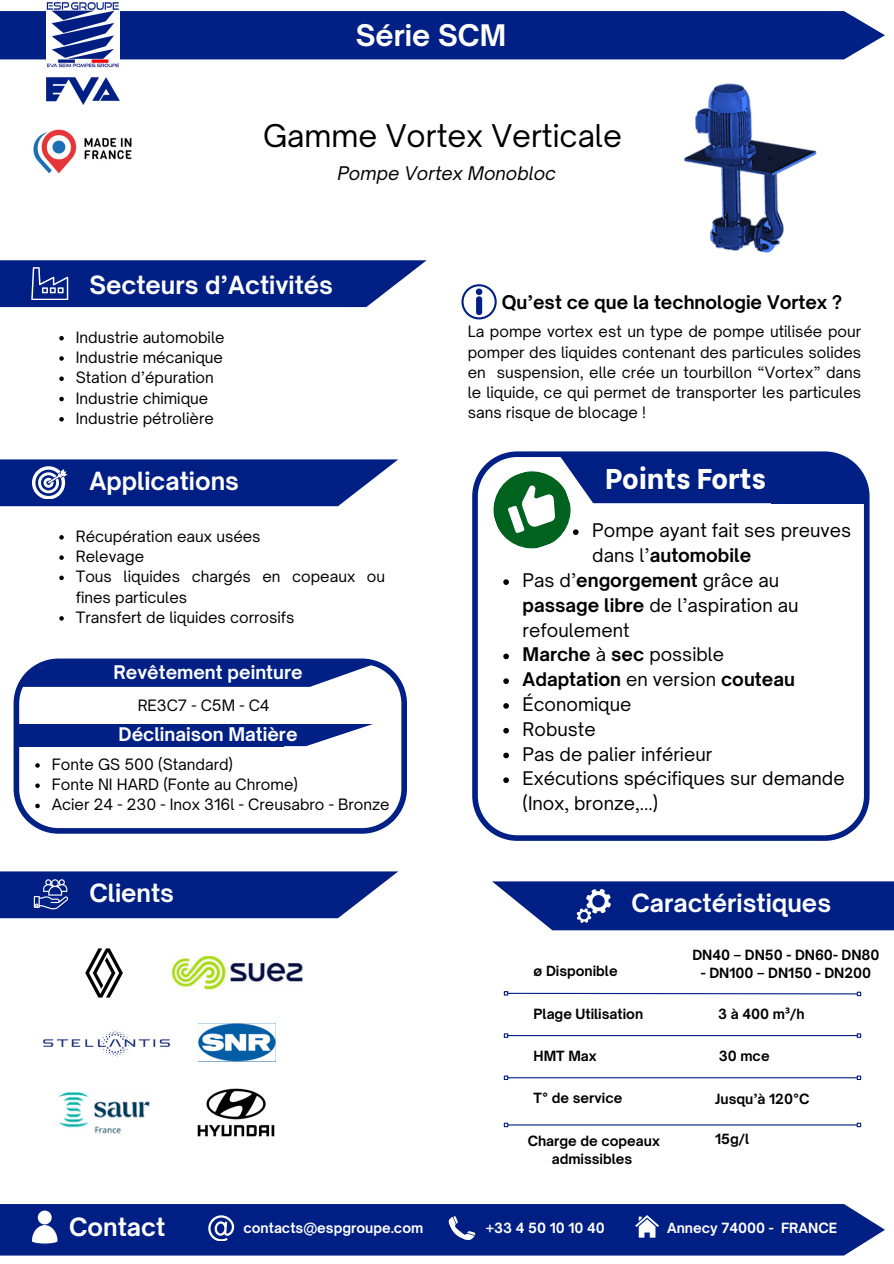
<style>
.page{position:relative;width:894px;height:1264px;background:#fff}
.page>*{position:absolute;margin:0;border:0;box-sizing:border-box;transform-origin:0 0}
.t1{font:30px "Open Sauce One";color:#000}
.t2{font:800 28.5px "Be Vietnam";color:#fff}
.t3{font:700 28.5px "Open Sauce One";color:#fff}
.t4{font:700 24px "Open Sauce One";color:#fff}
.t5{font:18px/24.8px "Open Sauce One";color:#000}
.t6{font:700 18px "Open Sauce One";color:#000}
.t7{font:700 18px "Open Sauce One";color:#fff}
.t8{font:italic 18px "Open Sauce One";color:#000}
.t9{font:15px/20.2px "Open Sauce One";color:#000}
.t10{font:700 13.5px/18px "Open Sauce One";color:#000;text-align:center}
.t11{font:700 13.5px "Open Sauce One";color:#fff}
.s1{font-weight:700}
.s2{font-weight:400}
.s3{font-family:"Noto Sans"}
</style>
<div class="page">
<svg style="left:503px;top:991px;width:358px;height:5px"></svg>
<hr style="left:508px;top:1035px;width:348px;height:1px;background:#001f84">
<svg style="left:503px;top:1033px;width:5px;height:4px"></svg>
<svg style="left:856px;top:1033px;width:5px;height:4px"></svg>
<hr style="left:508px;top:1124px;width:348px;height:1px;background:#001f84">
<svg style="left:503px;top:1122px;width:5px;height:5px"></svg>
<svg style="left:856px;top:1122px;width:5px;height:5px"></svg>
<hr style="left:508px;top:1077px;width:348px;height:1px;background:#001f84">
<svg style="left:503px;top:1075px;width:5px;height:4px"></svg>
<svg style="left:856px;top:1075px;width:5px;height:4px"></svg>
<img style="left:0;top:260px;width:426px;height:47px">
<svg style="left:31px;top:267px;width:37px;height:33px"></svg>
<img style="left:0;top:459px;width:398px;height:47px">
<svg style="left:32px;top:466px;width:36px;height:33px"></svg>
<img style="left:492px;top:881px;width:401px;height:49px">
<svg style="left:576px;top:888px;width:34px;height:34px"></svg>
<img style="left:0;top:871px;width:398px;height:47px">
<svg style="left:34px;top:879px;width:34px;height:30px"></svg>
<svg style="left:472px;top:451px;width:397px;height:389px"></svg>
<div style="left:559px;top:455px;width:197px;height:48px;background:#001f84"></div>
<div style="left:756px;top:455px;width:106px;height:48px;background:#002085"></div>
<div style="left:770px;top:481px;width:95px;height:22px;background:#002085"></div>
<svg style="left:85px;top:948px;width:38px;height:49px"></svg>
<img style="left:197px;top:1088px;width:78px;height:49px">
<img style="left:169px;top:956px;width:134px;height:34px">
<img style="left:58px;top:1092px;width:92px;height:42px">
<img style="left:43px;top:1030px;width:127px;height:27px">
<img style="left:199px;top:1023px;width:76px;height:38px">
<img style="left:683px;top:83px;width:134px;height:170px">
<svg style="left:59px;top:535px;width:5px;height:4px"></svg>
<svg style="left:59px;top:555px;width:5px;height:5px"></svg>
<svg style="left:59px;top:575px;width:5px;height:5px"></svg>
<svg style="left:59px;top:616px;width:5px;height:4px"></svg>
<svg style="left:59px;top:336px;width:5px;height:4px"></svg>
<svg style="left:59px;top:356px;width:5px;height:5px"></svg>
<svg style="left:59px;top:376px;width:5px;height:5px"></svg>
<svg style="left:59px;top:397px;width:5px;height:4px"></svg>
<svg style="left:59px;top:417px;width:5px;height:4px"></svg>
<svg style="left:483px;top:461px;width:97px;height:97px"></svg>
<svg style="left:503px;top:579px;width:6px;height:6px"></svg>
<svg style="left:503px;top:653px;width:6px;height:6px"></svg>
<svg style="left:503px;top:678px;width:6px;height:6px"></svg>
<svg style="left:503px;top:703px;width:6px;height:5px"></svg>
<svg style="left:503px;top:728px;width:6px;height:5px"></svg>
<svg style="left:503px;top:752px;width:6px;height:6px"></svg>
<svg style="left:503px;top:777px;width:6px;height:6px"></svg>
<svg style="left:14px;top:661px;width:392px;height:172px"></svg>
<svg style="left:14px;top:724px;width:359px;height:22px"></svg>
<div style="left:16px;top:724px;width:268px;height:22px;background:#002085"></div>
<svg style="left:35px;top:763px;width:5px;height:4px"></svg>
<svg style="left:35px;top:783px;width:5px;height:5px"></svg>
<svg style="left:35px;top:803px;width:5px;height:5px"></svg>
<svg style="left:17px;top:658px;width:360px;height:29px;background:#213d94"></svg>
<svg style="left:461px;top:284px;width:35px;height:35px"></svg>
<div style="left:476px;top:296px;width:6px;height:19px;background:#002085;border-radius:3px"></div>
<div style="left:0;top:1204px;width:884px;height:51px;background:#001f84"></div>
<svg style="left:32px;top:1210px;width:25px;height:33px"></svg>
<svg style="left:635px;top:1215px;width:23px;height:22px"></svg>
<svg style="left:208px;top:1214px;width:27px;height:26px"></svg>
<svg style="left:447px;top:1211px;width:29px;height:34px"></svg>
<img style="left:46px;top:78px;width:46px;height:27px">
<img style="left:92px;top:78px;width:27px;height:23px">
<div style="left:0;top:11px;width:884px;height:48px;background:#002086"></div>
<img style="left:46px;top:2px;width:73px;height:66px">
<img style="left:33px;top:129px;width:99px;height:45px">
<p class="t3" style="left:356px;top:17px;width:152px">Série SCM</p>
<h4 class="t1" style="left:263px;top:117px;width:360px">Gamme Vortex Verticale</h4>
<p class="t8" style="left:337px;top:162px;width:220px">Pompe Vortex Monobloc</p>
<p class="t4" style="left:89px;top:269px;width:245px">Secteurs d’Activités</p>
<p class="t9" style="left:76px;top:327px;width:150px">Industrie automobile</p>
<h3 class="t9" style="left:76px;top:347px;width:149px">Industrie mécanique</h3>
<p class="t9" style="left:76px;top:367px;width:139px">Station d’épuration</p>
<p class="t9" style="left:76px;top:387px;width:134px">Industrie chimique</p>
<p class="t9" style="left:76px;top:408px;width:140px">Industrie pétrolière</p>
<p class="t4" style="left:89px;top:466px;width:151px">Applications</p>
<p class="t9" style="left:76px;top:526px;width:186px">Récupération eaux usées</p>
<p class="t9" style="left:76px;top:546px;width:70px">Relevage</p>
<p class="t9" style="left:76px;top:566px;width:311px">Tous liquides chargés en copeaux ou fines particules</p>
<p class="t9" style="left:76px;top:607px;width:220px">Transfert de liquides corrosifs</p>
<p class="t7" style="left:113px;top:661px;width:191px">Revêtement peinture</p>
<p class="t9" style="left:138px;top:695px;width:133px">RE3C7 - C5M - C4</p>
<p class="t7" style="left:118px;top:723px;width:180px">Déclinaison Matière</p>
<h3 class="t9" style="left:52px;top:754px;width:183px">Fonte GS 500 (Standard)</h3>
<p class="t9" style="left:52px;top:774px;width:247px">Fonte NI HARD (Fonte au Chrome)</p>
<p class="t9" style="left:52px;top:794px;width:339px">Acier 24 - 230 - Inox 316l - Creusabro - Bronze</p>
<p class="t4" style="left:89px;top:877px;width:86px">Clients</p>
<p class="t6" style="left:501px;top:290px;width:342px">Qu’est ce que la technologie Vortex ?</p>
<p class="t9" style="left:467px;top:321px;width:395px;text-align:justify">La pompe vortex est un type de pompe utilisée pour pomper des liquides contenant des particules solides en suspension, elle crée un tourbillon “Vortex” dans le liquide, ce qui permet de transporter les particules sans risque de blocage !</p>
<p class="t2" style="left:605px;top:455px;width:162px">Points Forts</p>
<p class="t5" style="left:592px;top:518px;width:260px">Pompe ayant fait ses preuves dans l’<span class="s1">automobile</span></p>
<p class="t5" style="left:522px;top:568px;width:277px">Pas d’<span class="s1">engorgement</span> grâce au <span class="s1">passage libre</span> de l’aspiration au refoulement</p>
<p class="t6" style="left:522px;top:643px;width:203px">Marche <span class="s2">à</span> sec <span class="s2">possible</span></p>
<p class="t6" style="left:522px;top:668px;width:274px">Adaptation <span class="s2">en version</span> couteau</p>
<p class="t5" style="left:522px;top:691px;width:110px">Économique</p>
<p class="t5" style="left:522px;top:716px;width:75px">Robuste</p>
<p class="t5" style="left:522px;top:741px;width:191px">Pas de palier inférieur</p>
<p class="t5" style="left:522px;top:766px;width:323px">Exécutions spécifiques sur demande (Inox, bronze,...)</p>
<p class="t4" style="left:631px;top:888px;width:201px">Caractéristiques</p>
<h4 class="t10" style="left:533px;top:961px;width:86px">ø Disponible</h4>
<p class="t10" style="left:533px;top:1004px;width:111px">Plage Utilisation</p>
<h4 class="t10" style="left:692px;top:946px;width:189px">DN40 – DN50 - DN60- DN80</h4>
<h4 class="t10" style="left:700px;top:964px;width:172px">- DN100 – DN150 - DN200</h4>
<p class="t10" style="left:718px;top:1004px;width:88px">3 à 400 m<span class="s3">³</span>/h</p>
<p class="t10" style="left:533px;top:1046px;width:65px">HMT Max</p>
<p class="t10" style="left:718px;top:1046px;width:52px">30 mce</p>
<p class="t10" style="left:533px;top:1089px;width:90px">T° de service</p>
<h1 class="t10" style="left:715px;top:1090px;width:96px">Jusqu’à 120°C</h1>
<p class="t10" style="left:715px;top:1129px;width:36px">15g/l</p>
<h3 class="t10" style="left:527px;top:1131px;width:134px">Charge de copeaux admissibles</h3>
<p class="t4" style="left:69px;top:1211px;width:98px">Contact</p>
<p class="t11" style="left:243px;top:1219px;width:181px">contacts@espgroupe.com</p>
<h6 class="t11" style="left:485px;top:1219px;width:121px">+33 4 50 10 10 40</h6>
<h3 class="t11" style="left:667px;top:1219px;width:171px">Annecy 74000 - FRANCE</h3>
</div>
